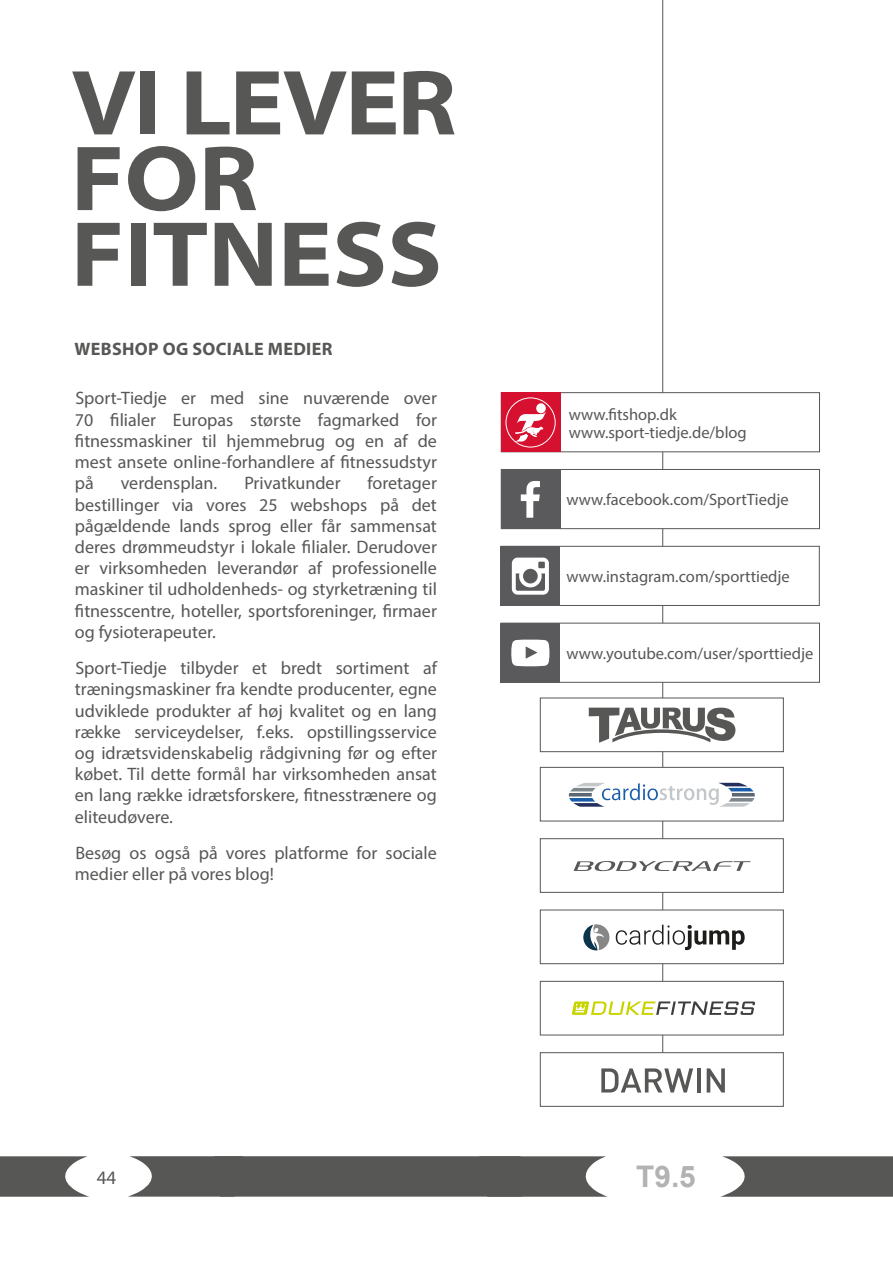
<style>
.page{position:relative;width:893px;height:1263px;background:#fff}
.page>*{position:absolute;margin:0;border:0;box-sizing:border-box;transform-origin:0 0}
.t1{font:700 semi-expanded 93.3px "Myriad Pro";color:#575756}
.t2{font:700 29.7px "Arial";color:#b2b2b2}
.t3{font:19.05px "Myriad Pro";color:#575756}
.t4{font:18px/21.1px "Myriad Pro";color:#575756;text-align:justify}
.Fließtext_Fett{font:700 18px "Myriad Pro";letter-spacing:.02em;color:#575756}
.t5{font:16.5px "Myriad Pro";color:#575756}
</style>
<div class="page">
<svg style="left:0;top:1156px;width:89px;height:41px"></svg>
<svg style="left:720px;top:1156px;width:173px;height:41px;background:#6a6a69"></svg>
<svg style="left:128px;top:1156px;width:480px;height:41px;background:#646463"></svg>
<hr style="left:662px;top:0;width:1px;height:1082px;background:#575756">
<div style="left:540px;top:838px;width:244px;height:55px;background:#fff;border:1px solid #575756"></div>
<div style="left:540px;top:767px;width:244px;height:54px;background:#fff;border:1px solid #575756"></div>
<div style="left:540px;top:698px;width:244px;height:54px;background:#fff;border:1px solid #575756"></div>
<svg style="left:589px;top:708px;width:146px;height:35px"></svg>
<div style="left:540px;top:910px;width:244px;height:54px;background:#fff;border:1px solid #575756"></div>
<svg style="left:574px;top:861px;width:177px;height:10px"></svg>
<svg style="left:569px;top:783px;width:186px;height:24px"></svg>
<div style="left:540px;top:981px;width:244px;height:54px;background:#fff;border:1px solid #575756"></div>
<div style="left:540px;top:1052px;width:244px;height:55px;background:#fff;border:1px solid #575756"></div>
<svg style="left:616px;top:925px;width:129px;height:25px"></svg>
<svg style="left:583px;top:924px;width:26px;height:26px"></svg>
<div style="left:501px;top:469px;width:319px;height:60px;background:#fff;border:1px solid #575756"></div>
<div style="left:501px;top:470px;width:59px;height:59px;background:#5a5a5d"></div>
<svg style="left:521px;top:481px;width:19px;height:37px"></svg>
<div style="left:501px;top:546px;width:319px;height:60px;background:#fff;border:1px solid #575756"></div>
<div style="left:501px;top:546px;width:59px;height:60px;background:#5a5a5d"></div>
<svg style="left:512px;top:558px;width:37px;height:37px"></svg>
<div style="left:501px;top:623px;width:319px;height:60px;background:#fff;border:1px solid #575756"></div>
<div style="left:501px;top:623px;width:59px;height:60px;background:#5a5a5d"></div>
<svg style="left:511px;top:639px;width:39px;height:28px"></svg>
<div style="left:501px;top:392px;width:319px;height:60px;background:#fff;border:1px solid #575756"></div>
<div style="left:501px;top:393px;width:59px;height:59px;background:#d61130"></div>
<svg style="left:505px;top:397px;width:51px;height:51px"></svg>
<svg style="left:572px;top:1001px;width:183px;height:14px"></svg>
<svg style="left:601px;top:1068px;width:92px;height:24px"></svg>
<hr style="left:697px;top:1068px;width:3px;height:24px;background:#575756">
<svg style="left:707px;top:1068px;width:18px;height:24px"></svg>
<p class="t1" style="left:71px;top:41px;width:387px">VI LEVER</p>
<p class="t1" style="left:71px;top:117px;width:188px">FOR</p>
<p class="t1" style="left:71px;top:193px;width:373px">FITNESS</p>
<p class="Fließtext_Fett" style="left:74px;top:337px;width:259px">WEBSHOP OG SOCIALE MEDIER</p>
<p class="t4" style="left:75px;top:387px;width:364px">Sport‑Tiedje er med sine nuværende over 70 filialer Europas største fagmarked for fitnessmaskiner til hjemmebrug og en af de mest ansete online-forhandlere af fitnessudstyr på</p>
<p class="t4" style="left:75px;top:472px;width:364px;text-indent:293px">foretager bestillinger via vores 25 webshops på det pågældende lands sprog eller får sammensat deres drømmeudstyr i lokale filialer. Derudover er virksomheden leverandør af professionelle maskiner til udholdenheds- og styrketræning til fitnesscentre, hoteller, sportsforeninger, firmaer og fysioterapeuter.</p>
<p class="t4" style="left:75px;top:657px;width:364px">Sport-Tiedje tilbyder et bredt sortiment af træningsmaskiner fra kendte producenter, egne udviklede produkter af høj kvalitet og en lang række serviceydelser, f.eks. opstillingsservice og idrætsvidenskabelig rådgivning før og efter købet. Til dette formål har virksomheden ansat en lang række idrætsforskere, fitnesstrænere og eliteudøvere.</p>
<p class="t4" style="left:75px;top:842px;width:363px">Besøg os også på vores platforme for sociale medier eller på vores blog!</p>
<p class="t4" style="left:121px;top:472px;width:98px">verdensplan.</p>
<p class="t4" style="left:244px;top:472px;width:98px">Privatkunder</p>
<p class="t5" style="left:569px;top:404px;width:109px">www.fitshop.dk</p>
<p class="t5" style="left:569px;top:423px;width:180px">www.sport-tiedje.de/blog</p>
<p class="t5" style="left:566px;top:490px;width:224px">www.facebook.com/SportTiedje</p>
<p class="t5" style="left:566px;top:567px;width:225px">www.instagram.com/sporttiedje</p>
<p class="t5" style="left:566px;top:643px;width:248px">www.youtube.com/user/sporttiedje</p>
<p class="t3" style="left:97px;top:1166px;width:21px">44</p>
<h2 class="t2" style="left:636px;top:1155px;width:61px">T9.5</h2>
</div>
